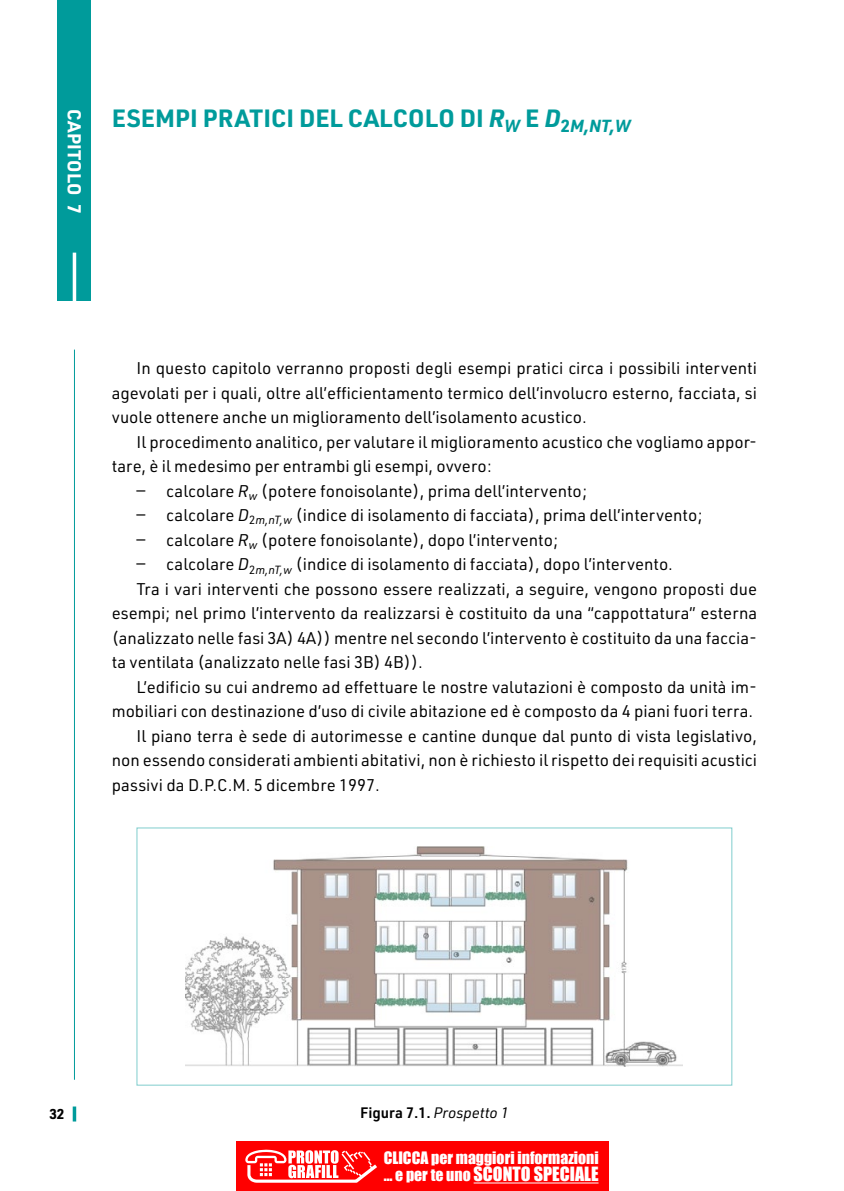
<style>
.page{position:relative;width:844px;height:1191px;background:#fff}
.page>*{position:absolute;margin:0;border:0;box-sizing:border-box;transform-origin:0 0}
.t1{font:700 24.5px "URWDIN";color:#009b9b}
.t2{font:700 18.38px "URWDIN";letter-spacing:.015em;color:#fff}
.t3{font:18.03px "Impact";color:#fff}
.t4{font:16.62px/24.5px "URWDIN";color:#000;text-align:justify}
.t5{font:15.75px "Impact";color:#fff}
.t6{font:600 14.88px "URWDIN";color:#000}
.t7{font:700 14px "URWDIN";color:#000}
.s1{font-style:italic}
.s2{font-weight:400;font-style:italic}
.s3{font-size:15.75px}
</style>
<div class="page">
<div style="left:58px;top:0;width:33px;height:300px;background:#009b9b"></div>
<hr style="left:73px;top:253px;width:3px;height:72px;background:#fff">
<hr style="left:74px;top:349px;width:1px;height:730px;background:#009b9b">
<hr style="left:73px;top:1106px;width:3px;height:15px;background:#009b9b">
<img style="left:186px;top:846px;width:496px;height:220px">
<div style="left:136px;top:827px;width:596px;height:258px;border:1px solid #80cdcd"></div>
<div style="left:236px;top:1141px;width:372px;height:50px;background:#f00"></div>
<hr style="left:473px;top:1182px;width:125px;height:1px;background:#fff">
<svg style="left:245px;top:1149px;width:132px;height:34px"></svg>
<p class="t2" style="left:87px;top:109px;width:107px;rotate:90deg">CAPITOLO 7</p>
<h1 class="t1" style="left:112px;top:101px;width:520px">ESEMPI PRATICI DEL CALCOLO DI <span class="s1">R</span><sub>W</sub> E <span class="s1">D</span><sub>2</sub><sub>M,NT,W</sub></h1>
<p class="t4" style="left:112px;top:355px;width:646px;text-indent:25px">I n questo capitolo verranno proposti degli esempi pratici circa i possibili interventi agevolati per i quali, oltre all’efficientamento termico dell’involucro esterno, facciata, si vuole ottenere anche un miglioramento dell’isolamento acustico.</p>
<p class="t4" style="left:136px;top:429px;width:622px">I l procedimento analitico, per valutare il miglioramento acustico che vogliamo appor-</p>
<p class="t4" style="left:112px;top:453px;width:381px">tare, è il medesimo per entrambi gli esempi, ovvero:</p>
<p class="t4" style="left:136px;top:478px;width:10px">―</p>
<p class="t4" style="left:166px;top:478px;width:422px">calcolare <span class="s1">R</span><sub>w</sub> (potere fonoisolante), prima dell’intervento;</p>
<p class="t4" style="left:136px;top:502px;width:10px">―</p>
<p class="t4" style="left:136px;top:502px;width:567px;text-align:left;text-indent:30px">calcolare <span class="s1">D</span><sub>2</sub><sub>m,nT,w</sub> (indice di isolamento di facciata), prima dell’intervento; ― calcolare <span class="s1">R</span><sub>w</sub> (potere fonoisolante), dopo l’intervento;<br>―</p>
<p class="t4" style="left:166px;top:551px;width:508px">calcolare <span class="s1">D</span><sub>2</sub><sub>m,nT,w</sub> (indice di isolamento di facciata), dopo l’intervento.</p>
<p class="t4" style="left:136px;top:576px;width:622px">Tra i vari interventi che possono essere realizzati, a seguire, vengono proposti due</p>
<p class="t4" style="left:112px;top:600px;width:646px">esempi; nel primo l’intervento da realizzarsi è costituito da una “cappottatura” esterna</p>
<p class="t4" style="left:112px;top:625px;width:646px">(analizzato nelle fasi 3A) 4A)) mentre nel secondo l’intervento è costituito da una faccia-</p>
<p class="t4" style="left:112px;top:649px;width:313px">ta ventilata (analizzato nelle fasi 3B) 4B)).</p>
<p class="t4" style="left:136px;top:674px;width:622px">L’edificio su cui andremo ad effettuare le nostre valutazioni è composto da unità im-</p>
<p class="t4" style="left:112px;top:698px;width:642px">mobiliari con destinazione d’uso di civile abitazione ed è composto da 4 piani fuori terra.</p>
<p class="t4" style="left:136px;top:723px;width:622px">I l piano terra è sede di autorimesse e cantine dunque dal punto di vista legislativo,</p>
<p class="t4" style="left:112px;top:747px;width:646px">non essendo considerati ambienti abitativi, non è richiesto il rispetto dei requisiti acustici</p>
<p class="t4" style="left:112px;top:772px;width:269px">passivi da D.P.C.M. 5 dicembre 1997.</p>
<p class="t7" style="left:49px;top:1104px;width:17px">32</p>
<p class="t6" style="left:360px;top:1102px;width:150px">Figura 7.1. <span class="s2">Prospetto 1</span></p>
<p class="t5" style="left:383px;top:1145px;width:216px">CLICCA per maggiori informazioni</p>
<p class="t3" style="left:383px;top:1160px;width:216px"><span class="s3">… e per te uno</span> SCONTO SPECIALE</p>
</div>
